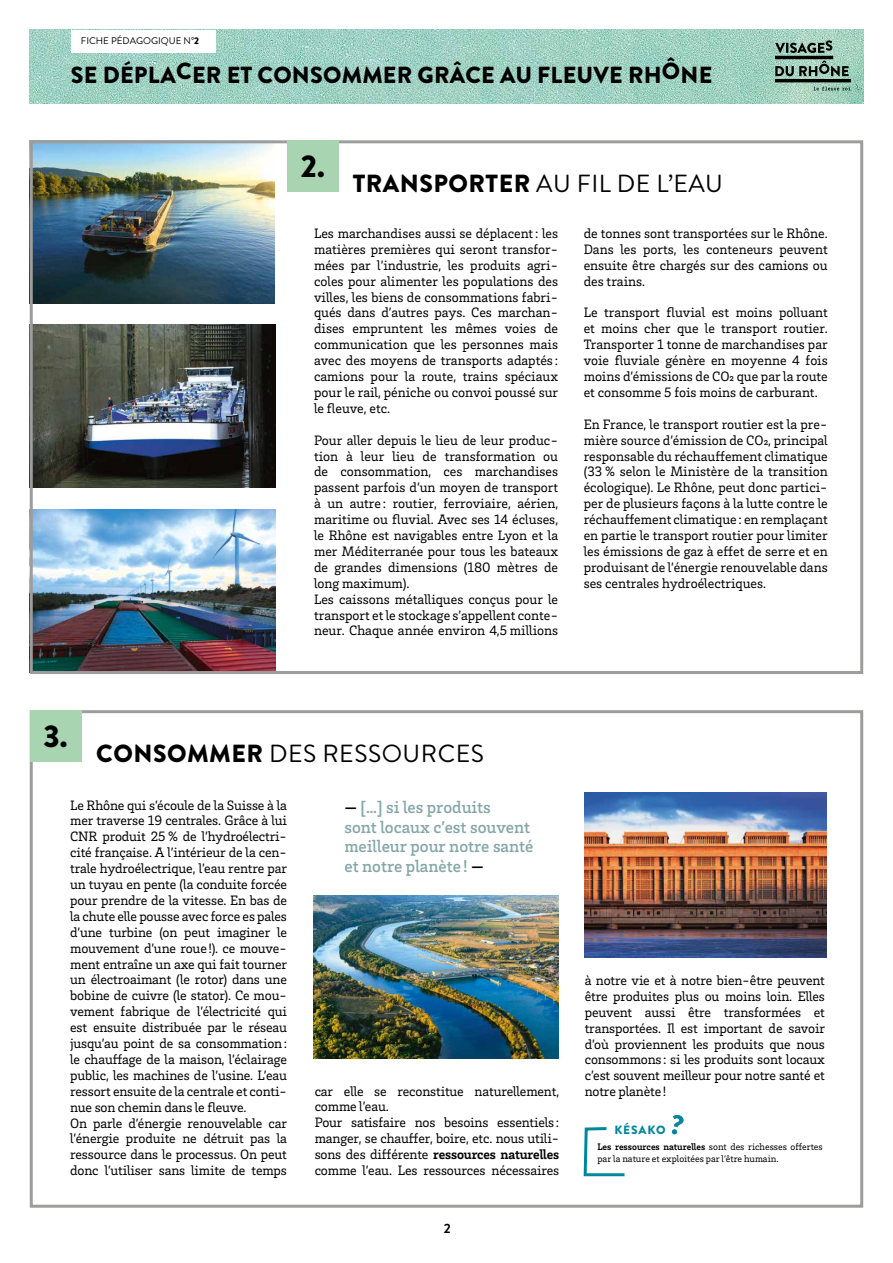
<style>
.page{position:relative;width:893px;height:1263px;background:#fff}
.page>*{position:absolute;margin:0;border:0;box-sizing:border-box;transform-origin:0 0}
.t1{font:900 31.5px "Brandon Grotesque";color:#000}
.t2{font:24.75px "Brandon Grotesque";letter-spacing:.02em;color:#000}
.t3{font:900 23.25px "Brandon Grotesque";letter-spacing:.01em;color:#000}
.t4{font:500 17.55px/19.5px "Brix Slab";color:#84a6a7}
.t5{font:13.95px/15.9px "Brix Slab";letter-spacing:-.01em;color:#000;text-align:justify}
.t6{font:700 13.5px "Brandon Grotesque";color:#000}
.t7{font:900 12px "Brandon Grotesque";letter-spacing:.07em;color:#00879e}
.t8{font:9.75px/12px "Brix Slab";color:#000}
.t9{font:9.6px "Brandon Grotesque";color:#000}
.s1{font-weight:900}
.s2{color:#000}
.s3{font-weight:700}
</style>
<div class="page">
<img style="left:34px;top:144px;width:241px;height:160px">
<img style="left:34px;top:324px;width:241px;height:164px">
<img style="left:34px;top:509px;width:241px;height:161px">
<div style="left:30px;top:140px;width:833px;height:534px;border:3px solid #9d9d9c"></div>
<img style="left:30px;top:30px;width:833px;height:73px">
<div style="left:71px;top:30px;width:145px;height:22px;background:#fff"></div>
<div style="left:775px;top:79px;width:75px;height:3px;border:1px solid #000"></div>
<svg style="left:814px;top:87px;width:36px;height:3px"></svg>
<svg style="left:775px;top:40px;width:57px;height:13px"></svg>
<div style="left:775px;top:56px;width:58px;height:3px;border:1px solid #000"></div>
<svg style="left:775px;top:60px;width:74px;height:16px"></svg>
<div style="left:30px;top:710px;width:833px;height:498px;border:3px solid #9d9d9c"></div>
<img style="left:314px;top:895px;width:245px;height:164px">
<img style="left:584px;top:793px;width:242px;height:165px">
<div style="left:30px;top:710px;width:51px;height:52px;background:#a8d4b2"></div>
<div style="left:287px;top:140px;width:52px;height:52px;background:#a8d4b2"></div>
<svg style="left:672px;top:1114px;width:12px;height:21px"></svg>
<svg style="left:583px;top:1127px;width:42px;height:50px"></svg>
<p class="t9" style="left:81px;top:35px;width:120px">FICHE PÉDAGOGIQUE N°<span class="s1">2</span></p>
<h3 class="t3" style="left:71px;top:58px;width:643px">SE DÉPLACER ET CONSOMMER GRÂCE AU FLEUVE RHÔNE</h3>
<h1 class="t1" style="left:301px;top:144px;width:25px">2.</h1>
<h2 class="t2" style="left:353px;top:166px;width:372px"><span class="s1">TRANSPORTER</span> AU FIL DE L’EAU</h2>
<p class="t5" style="left:314px;top:225px;width:246px">Les marchandises aussi se déplacent: les matières premières qui seront transfor&shy;mées par l’industrie, les produits agri&shy;coles pour alimenter les populations des villes, les biens de consommations fabri&shy;qués dans d’autres pays. Ces marchan&shy;dises empruntent les mêmes voies de communication que les personnes mais avec des moyens de transports adaptés : camions pour la route, trains spéciaux pour le rail, péniche ou convoi poussé sur le fleuve, etc.</p>
<p class="t5" style="left:314px;top:431px;width:246px;text-align:left">Pour aller depuis le lieu de leur produc&shy;tion à leur lieu de transformation ou de consommation, ces marchandises passent parfois d’un moyen de transport à un autre : routier, ferroviaire, aérien, maritime ou fluvial. Avec ses 14 écluses, le Rhône est navigables entre Lyon et la mer Méditerranée pour tous les bateaux de grandes dimensions (180 mètres de long maximum).<br>Les caissons métalliques conçus pour le transport et le stockage s’appellent conte&shy;neur. Chaque année environ 4,5 millions</p>
<p class="t5" style="left:584px;top:225px;width:246px">de tonnes sont transportées sur le Rhône.<br>Dans les ports, les conteneurs peuvent ensuite être chargés sur des camions ou des trains.</p>
<p class="t5" style="left:584px;top:304px;width:246px">Le transport fluvial est moins polluant et moins cher que le transport routier.<br>Transporter 1 tonne de marchandises par voie fluviale génère en moyenne 4 fois moins d’émissions de CO2 que par la route et consomme 5 fois moins de carburant.</p>
<p class="t5" style="left:584px;top:415px;width:246px">En France, le transport routier est la pre&shy;mière source d’émission de CO2, principal responsable du réchauffement climatique (33 % selon le Ministère de la transition écologique). Le Rhône, peut donc partici&shy;per de plusieurs façons à la lutte contre le réchauffement climatique : en remplaçant en partie le transport routier pour limiter les émissions de gaz à effet de serre et en produisant de l’énergie renouvelable dans ses centrales hydroélectriques.</p>
<h1 class="t1" style="left:44px;top:714px;width:25px">3.</h1>
<h2 class="t2" style="left:96px;top:736px;width:389px"><span class="s1">CONSOMMER</span> DES RESSOURCES</h2>
<p class="t5" style="left:70px;top:796px;width:218px;text-align:left">Le Rhône qui s’écoule de la Suisse à la mer traverse 19 centrales. Grâce à lui CNR produit 25 % de l’hydroélectri&shy;cité française. A l’intérieur de la cen&shy;trale hydroélectrique, l’eau rentre par un tuyau en pente (la conduite forcée pour prendre de la vitesse. En bas de la chute elle pousse avec force es pales d’une turbine (on peut imaginer le mouvement d’une roue!). ce mouve&shy;ment entraîne un axe qui fait tourner un électroaimant (le rotor) dans une bobine de cuivre (le stator). Ce mou&shy;vement fabrique de l’électricité qui est ensuite distribuée par le réseau jusqu’au point de sa consommation: le chauffage de la maison, l’éclairage public, les machines de l’usine. L’eau ressort ensuite de la centrale et conti&shy;nue son chemin dans le fleuve.<br>On parle d’énergie renouvelable car l’énergie produite ne détruit pas la ressource dans le processus. On peut donc l’utiliser sans limite de temps</p>
<p class="t4" style="left:344px;top:797px;width:190px"><span class="s2">—</span> […] si les produits<br>sont locaux c’est souvent meilleur pour notre santé et notre planète ! <span class="s2">—</span></p>
<p class="t5" style="left:315px;top:1082px;width:246px;text-align:left">car elle se reconstitue naturellement, comme l’eau.<br>Pour satisfaire nos besoins essentiels: manger, se chauffer, boire, etc. nous utili&shy;sons des différente <span class="s3">ressources naturelles </span>comme l’eau. Les ressources nécessaires</p>
<p class="t6" style="left:444px;top:1218px;width:8px">2</p>
<p class="t5" style="left:585px;top:972px;width:242px">à notre vie et à notre bien-être peuvent être produites plus ou moins loin. Elles peuvent aussi être transformées et transportées. Il est important de savoir d’où proviennent les produits que nous consommons: si les produits sont locaux c’est souvent meilleur pour notre santé et notre planète!</p>
<p class="t7" style="left:614px;top:1121px;width:53px">KÉSAKO</p>
<p class="t8" style="left:597px;top:1141px;width:227px"><span class="s3">Les ressources naturelles</span> sont des richesses offertes par la nature et exploitées par l’être humain.</p>
</div>
